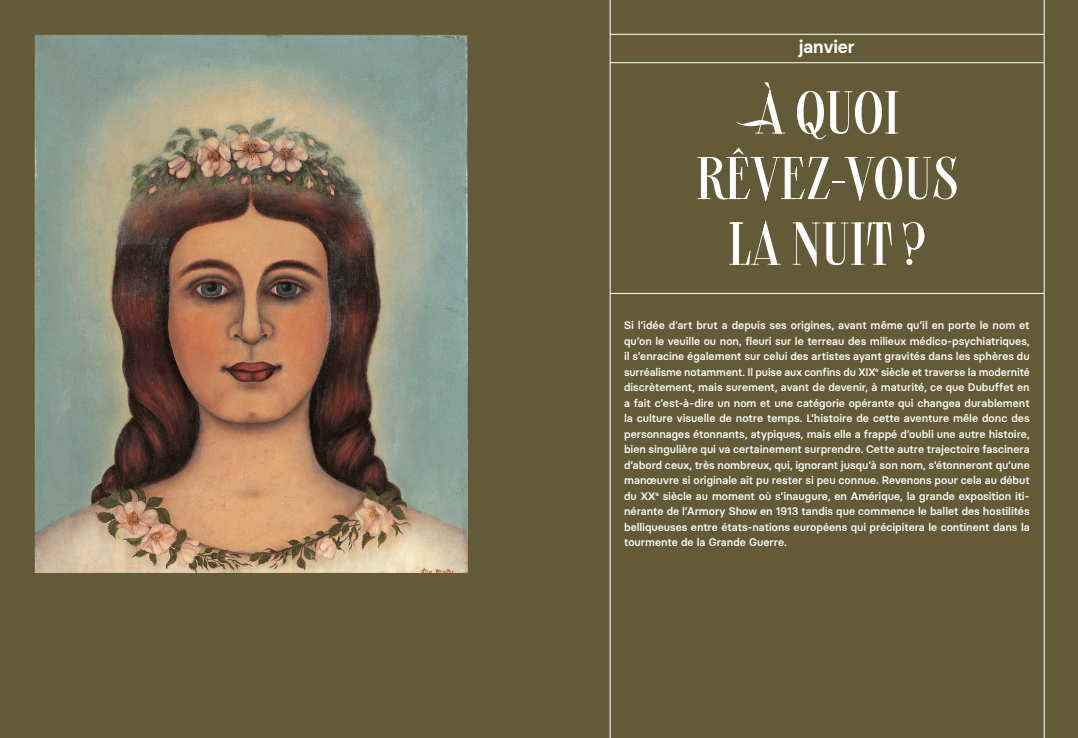
<style>
.page{position:relative;width:1078px;height:738px;background:#fff}
.page>*{position:absolute;margin:0;border:0;box-sizing:border-box;transform-origin:0 0}
.t1{font:60px/65.5px "Picaflor";letter-spacing:.01em;color:#fff;text-align:center}
.t2{font:600 18px "Basier Circle";color:#fff}
.t3{font:500 11px/15.5px "Basier Circle";color:#fff;text-align:justify}
</style>
<div class="page">
<div style="left:0;top:0;width:1077px;height:737px;background:#635b38"></div>
<hr style="left:1043px;top:0;width:1px;height:737px;background:#fff">
<hr style="left:609px;top:34px;width:434px;height:1px;background:#fff">
<hr style="left:609px;top:293px;width:434px;height:1px;background:#fff">
<img style="left:35px;top:35px;width:432px;height:537px">
<hr style="left:609px;top:0;width:1px;height:737px;background:#fff">
<hr style="left:609px;top:62px;width:434px;height:1px;background:#fff">
<h2 class="t2" style="left:798px;top:36px;width:58px">janvier</h2>
<h1 class="t1" style="left:696px;top:81px;width:263px">À QUOI<br>RÊVEZ-VOUS<br>LA NUIT?</h1>
<p class="t3" style="left:624px;top:317px;width:407px">Si l’idée d’art brut a depuis ses origines, avant même qu’il en porte le nom et qu’on le veuille ou non, fleuri sur le terreau des milieux médico-psychiatriques, il s’enracine également sur celui des artistes ayant gravités dans les sphères du surréalisme notamment. Il puise aux confins du XIX<sup>e</sup> siècle et traverse la modernité discrètement, mais surement, avant de devenir, à maturité, ce que Dubuffet en a fait c’est-à-dire un nom et une catégorie opérante qui changea durablement la culture visuelle de notre temps. L’histoire de cette aventure mêle donc des personnages étonnants, atypiques, mais elle a frappé d’oubli une autre histoire, bien singulière qui va certainement surprendre. Cette autre trajectoire fascinera d’abord ceux, très nombreux, qui, ignorant jusqu’à son nom, s’étonneront qu’une manœuvre si originale ait pu rester si peu connue. Revenons pour cela au début du XX<sup>e</sup> siècle au moment où s’inaugure, en Amérique, la grande exposition iti&shy;nérante de l’Armory Show en 1913 tandis que commence le ballet des hostilités belliqueuses entre états-nations européens qui précipitera le continent dans la tourmente de la Grande Guerre.</p>
</div>
